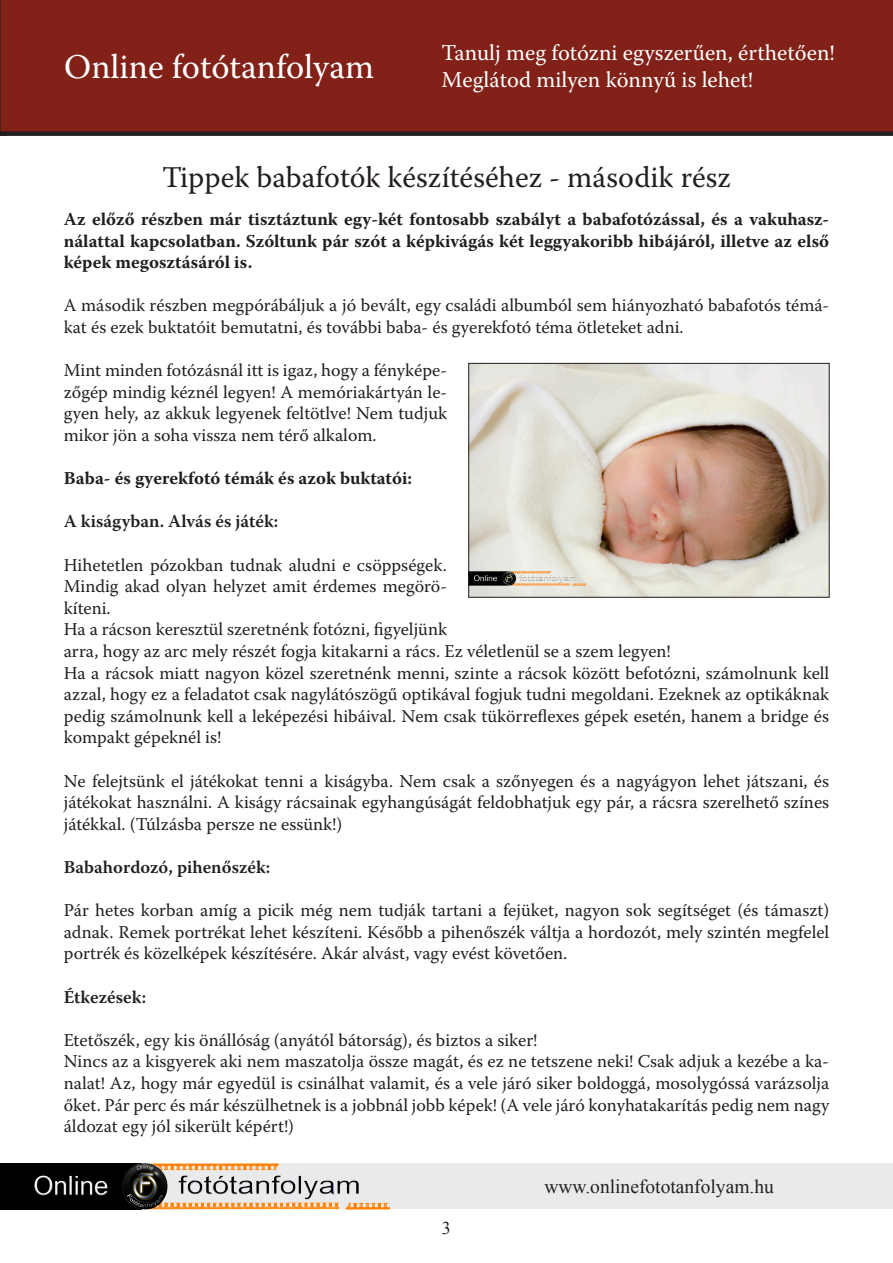
<style>
.page{position:relative;width:893px;height:1263px;background:#fff}
.page>*{position:absolute;margin:0;border:0;box-sizing:border-box;transform-origin:0 0}
.t1{font:34.5px "Warnock Pro";color:#fff}
.t2{font:30px "Warnock Pro";color:#231f20}
.t3{font:22.5px/27px "Warnock Pro";color:#fff}
.t4{font:19.5px "Times New Roman";color:#231f20}
.t5{font:18px/21.6px "Warnock Pro";color:#231f20;text-align:justify}
.t6{font:700 18px/21.6px "Warnock Pro";color:#231f20;text-align:justify}
.t7{font:600 18px "Warnock Pro";color:#231f20}
.t8{font:18px "Times New Roman";color:#231f20}
</style>
<div class="page">
<div style="left:0;top:0;width:893px;height:136px;background:#822118"></div>
<div style="left:0;top:1163px;width:893px;height:46px;background:#e9eaeb"></div>
<img style="left:0;top:1163px;width:390px;height:46px">
<img style="left:470px;top:365px;width:358px;height:231px">
<div style="left:468px;top:363px;width:362px;height:235px;border:1px solid #231f20"></div>
<h1 class="t1" style="left:64px;top:46px;width:311px">Online fotótanfolyam</h1>
<p class="t3" style="left:441px;top:39px;width:395px">Tanulj meg fotózni egyszerűen, érthetően!<br>Meglátod milyen könnyű is lehet!</p>
<p class="t2" style="left:162px;top:159px;width:570px">Tippek babafotók készítéséhez - második rész</p>
<p class="t6" style="left:64px;top:208px;width:767px">Az előző részben már tisztáztunk egy-két fontosabb szabályt a babafotózással, és a vakuhasz&shy;nálattal kapcsolatban. Szóltunk pár szót a képkivágás két leggyakoribb hibájáról, illetve az első képek megosztásáról is.</p>
<p class="t5" style="left:64px;top:294px;width:767px">A második részben megpórábáljuk a jó bevált, egy családi albumból sem hiányozható babafotós témá&shy;kat és ezek buktatóit bemutatni, és további baba- és gyerekfotó téma ötleteket adni.</p>
<p class="t5" style="left:64px;top:359px;width:385px">Mint minden fotózásnál itt is igaz, hogy a fényképe&shy;zőgép mindig kéznél legyen! A memóriakártyán le&shy;gyen hely, az akkuk legyenek feltötlve! Nem tudjuk mikor jön a soha vissza nem térő alkalom.</p>
<p class="t6" style="left:64px;top:467px;width:350px">Baba- és gyerekfotó témák és azok buktatói:</p>
<p class="t7" style="left:64px;top:511px;width:216px">A kiságyban. Alvás és játék:</p>
<p class="t5" style="left:64px;top:554px;width:385px">Hihetetlen pózokban tudnak aludni e csöppségek.<br>Mindig akad olyan helyzet amit érdemes megörö&shy;kíteni.</p>
<p class="t5" style="left:64px;top:618px;width:608px">Ha a rácson keresztül szeretnénk fotózni, figyeljünk<br>arra, hogy az arc mely részét fogja kitakarni a rács. Ez véletlenül se a szem legyen!</p>
<p class="t5" style="left:64px;top:662px;width:767px">Ha a rácsok miatt nagyon közel szeretnénk menni, szinte a rácsok között befotózni, számolnunk kell azzal, hogy ez a feladatot csak nagylátószögű optikával fogjuk tudni megoldani. Ezeknek az optikáknak pedig számolnunk kell a leképezési hibáival. Nem csak tükörreflexes gépek esetén, hanem a bridge és kompakt gépeknél is!</p>
<p class="t5" style="left:64px;top:770px;width:767px">Ne felejtsünk el játékokat tenni a kiságyba. Nem csak a szőnyegen és a nagyágyon lehet játszani, és játékokat használni. A kiságy rácsainak egyhangúságát feldobhatjuk egy pár, a rácsra szerelhető színes játékkal. (Túlzásba persze ne essünk!)</p>
<p class="t7" style="left:64px;top:856px;width:208px">Babahordozó, pihenőszék:</p>
<p class="t5" style="left:64px;top:899px;width:767px">Pár hetes korban amíg a picik még nem tudják tartani a fejüket, nagyon sok segítséget (és támaszt) adnak. Remek portrékat lehet készíteni. Később a pihenőszék váltja a hordozót, mely szintén megfelel portrék és közelképek készítésére. Akár alvást, vagy evést követően.</p>
<p class="t7" style="left:64px;top:986px;width:84px">Étkezések:</p>
<p class="t5" style="left:64px;top:1029px;width:475px">Etetőszék, egy kis önállóság (anyától bátorság), és biztos a siker!</p>
<p class="t5" style="left:64px;top:1050px;width:767px">Nincs az a kisgyerek aki nem maszatolja össze magát, és ez ne tetszene neki! Csak adjuk a kezébe a ka&shy;nalat! Az, hogy már egyedül is csinálhat valamit, és a vele járó siker boldoggá, mosolygóssá varázsolja őket. Pár perc és már készülhetnek is a jobbnál jobb képek! (A vele járó konyhatakarítás pedig nem nagy áldozat egy jól sikerült képért!)</p>
<p class="t8" style="left:442px;top:1216px;width:10px">3</p>
<p class="t4" style="left:544px;top:1173px;width:231px">www.onlinefototanfolyam.hu</p>
</div>
